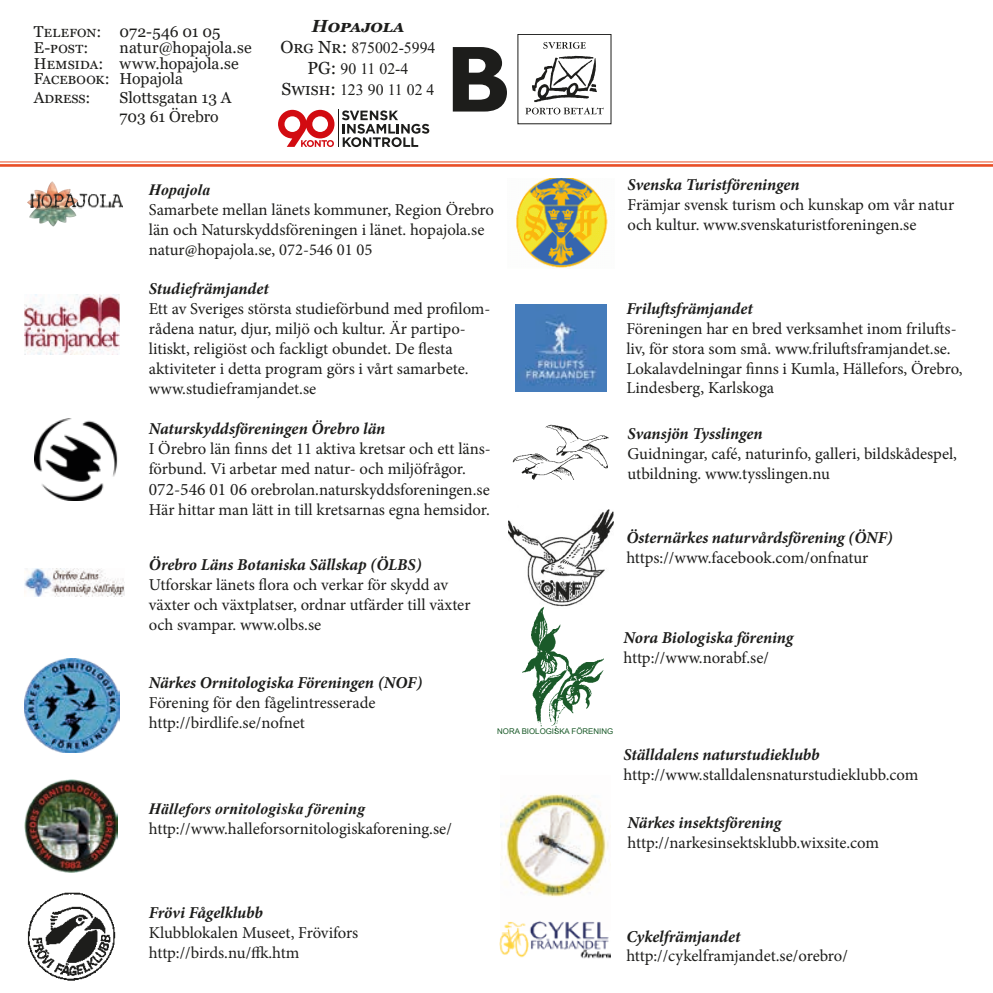
<style>
.page{position:relative;width:993px;height:993px;background:#fff}
.page>*{position:absolute;margin:0;border:0;box-sizing:border-box;transform-origin:0 0}
.t1{font:italic 700 17.5px "Georgia";color:#1d1d1b}
.t2{font:16.62px/19.9px "Minion Pro";letter-spacing:-.005em;color:#1d1d1b}
.t3{font:italic 700 16.62px "Minion Pro";letter-spacing:-.005em;color:#1d1d1b}
.t4{font:15.75px/15.8px "Georgia";color:#1d1d1b}
.t5{font:15.75px/21px "Times New Roman";color:#1d1d1b;text-align:center}
.t6{font:italic 700 15.75px "Times New Roman";letter-spacing:.01em;color:#1d1d1b}
.t7{font:7.88px "Arial";color:#1a5a29}
.s1{font-family:"Georgia";font-size:17.5px}
.s2{font-size:17.5px}
</style>
<div class="page">
<svg style="left:0;top:162px;width:992px;height:5px"></svg>
<svg style="left:0;top:34px;width:992px;height:128px"></svg>
<img style="left:34px;top:181px;width:18px;height:12px">
<img style="left:31px;top:193px;width:92px;height:16px">
<img style="left:512px;top:424px;width:97px;height:55px">
<img style="left:25px;top:568px;width:99px;height:28px">
<img style="left:25px;top:294px;width:94px;height:60px">
<img style="left:25px;top:658px;width:94px;height:94px">
<img style="left:516px;top:178px;width:92px;height:90px">
<img style="left:508px;top:509px;width:105px;height:95px">
<img style="left:27px;top:892px;width:89px;height:89px">
<img style="left:25px;top:779px;width:93px;height:93px">
<svg style="left:543px;top:42px;width:42px;height:7px"></svg>
<svg style="left:525px;top:56px;width:78px;height:58px"></svg>
<svg style="left:452px;top:47px;width:55px;height:64px"></svg>
<hr style="left:338px;top:110px;width:1px;height:37px;background:#1d1d1b">
<svg style="left:342px;top:110px;width:87px;height:37px"></svg>
<svg style="left:278px;top:110px;width:56px;height:37px"></svg>
<img style="left:515px;top:304px;width:91px;height:87px">
<img style="left:522px;top:604px;width:82px;height:129px">
<img style="left:500px;top:794px;width:109px;height:103px">
<img style="left:34px;top:418px;width:84px;height:82px">
<img style="left:499px;top:921px;width:111px;height:38px">
<p class="t4" style="left:34px;top:24px;width:188px">Telefon: 072-546 01 05<br>E-post:</p>
<p class="t4" style="left:34px;top:40px;width:219px;text-indent:86px">natur@hopajola.se<br>Hemsida: www.hopajola.se<br>Facebook: Hopajola</p>
<p class="t4" style="left:34px;top:90px;width:58px">Adress:</p>
<p class="t4" style="left:120px;top:89px;width:113px;line-height:18.9px">Slottsgatan 13 A<br>703 61 Örebro</p>
<p class="t1" style="left:312px;top:14px;width:94px">Hopajola</p>
<p class="t5" style="left:280px;top:37px;width:156px"><span class="s1">Org Nr:</span> 875002-5994<br><span class="s1">PG:</span> 90 11 02-4<br><span class="s1">Swish:</span> 123 90 11 02 4</p>
<p class="t6" style="left:149px;top:179px;width:63px">Hopajola</p>
<p class="t2" style="left:149px;top:200px;width:346px">Samarbete mellan länets kommuner, Region Örebro län och Naturskyddsföreningen i länet. hopajola.se natur@hopajola.se, 072-546 01 05</p>
<p class="t3" style="left:149px;top:277px;width:121px">Studiefrämjandet</p>
<p class="t2" style="left:149px;top:299px;width:343px">Ett av Sveriges största studieförbund med profilom&shy;rådena natur, djur, miljö och kultur. Är partipo&shy;litiskt, religiöst och fackligt obundet. De flesta aktiviteter i detta program görs i vårt samarbete. www.studieframjandet.se</p>
<p class="t3" style="left:149px;top:416px;width:238px">Naturskyddsföreningen Örebro län</p>
<p class="t2" style="left:149px;top:438px;width:343px">I Örebro län finns det 11 aktiva kretsar och ett läns&shy;förbund. Vi arbetar med natur- och miljöfrågor.<br><span class="s2">072-546 01 06</span> orebrolan.naturskyddsforeningen.se Här hittar man lätt in till kretsarnas egna hemsidor.</p>
<p class="t3" style="left:149px;top:552px;width:274px">Örebro Läns Botaniska Sällskap (ÖLBS)</p>
<p class="t2" style="left:149px;top:574px;width:323px">Utforskar länets flora och verkar för skydd av växter och växtplatser, ordnar utfärder till växter och svampar. www.olbs.se</p>
<p class="t3" style="left:149px;top:671px;width:275px">Närkes Ornitologiska Föreningen (NOF)</p>
<p class="t2" style="left:149px;top:692px;width:228px">Förening för den fågelintresserade http://birdlife.se/nofnet</p>
<p class="t6" style="left:149px;top:797px;width:218px">Hällefors ornitologiska förening</p>
<p class="t2" style="left:149px;top:818px;width:304px">http://www.halleforsornitologiskaforening.se/</p>
<p class="t7" style="left:497px;top:726px;width:117px">NORA BIOLOGISKA FÖRENING</p>
<p class="t3" style="left:627px;top:173px;width:173px">Svenska Turistföreningen</p>
<p class="t2" style="left:627px;top:195px;width:328px">Främjar svensk turism och kunskap om vår natur och kultur. www.svenskaturistforeningen.se</p>
<p class="t3" style="left:626px;top:296px;width:128px">Friluftsfrämjandet</p>
<p class="t2" style="left:626px;top:318px;width:337px">Föreningen har en bred verksamhet inom frilufts&shy;liv, för stora som små. www.friluftsframjandet.se.<br>Lokalavdelningar finns i Kumla, Hällefors, Örebro, Lindesberg, Karlskoga</p>
<p class="t3" style="left:627px;top:422px;width:136px">Svansjön Tysslingen</p>
<p class="t2" style="left:627px;top:444px;width:331px">Guidningar, café, naturinfo, galleri, bildskådespel, utbildning. www.tysslingen.nu</p>
<p class="t3" style="left:626px;top:525px;width:268px">Östernärkes naturvårdsförening (ÖNF)</p>
<p class="t2" style="left:626px;top:547px;width:243px">https://www.facebook.com/onfnatur</p>
<p class="t3" style="left:623px;top:625px;width:171px">Nora Biologiska förening</p>
<p class="t2" style="left:623px;top:647px;width:147px">http://www.norabf.se/</p>
<p class="t3" style="left:623px;top:742px;width:197px">Ställdalens naturstudieklubb</p>
<p class="t2" style="left:623px;top:764px;width:296px">http://www.stalldalensnaturstudieklubb.com</p>
<p class="t3" style="left:627px;top:810px;width:155px">Närkes insektsförening</p>
<p class="t2" style="left:627px;top:832px;width:253px">http://narkesinsektsklubb.wixsite.com</p>
<p class="t3" style="left:149px;top:900px;width:115px">Frövi Fågelklubb</p>
<p class="t2" style="left:149px;top:922px;width:211px">Klubblokalen Museet, Frövifors http://birds.nu/ffk.htm</p>
<p class="t3" style="left:626px;top:924px;width:115px">Cykelfrämjandet</p>
<p class="t2" style="left:626px;top:945px;width:223px">http://cykelframjandet.se/orebro/</p>
</div>
